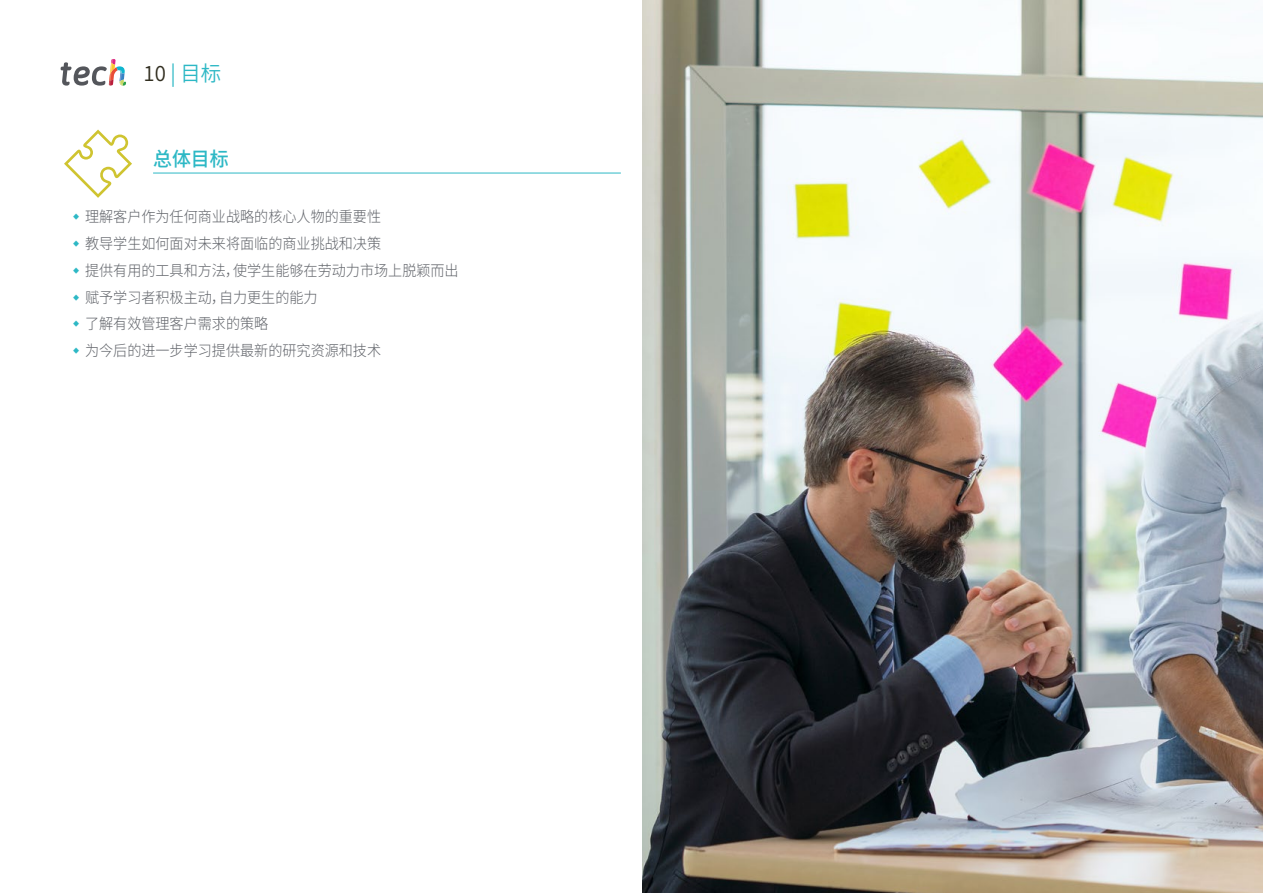
<style>
.page{position:relative;width:1263px;height:893px;background:#fff}
.page>*{position:absolute;margin:0;border:0;box-sizing:border-box;transform-origin:0 0}
.t1{font:21px "Source Han Sans CN";color:#2db8c5}
.t2{font:500 19.5px "Source Han Sans CN";color:#2db8c5}
.t3{font:300 15px/26.7px "Source Han Sans CN";color:#61646a;scale:.94 1}
.s1{color:#312e20}
</style>
<div class="page">
<hr style="left:153px;top:173px;width:468px;height:1px;background:#2db8c5">
<svg style="left:64px;top:130px;width:68px;height:68px"></svg>
<img style="left:642px;top:0;width:621px;height:893px">
<svg style="left:61px;top:59px;width:65px;height:27px"></svg>
<h1 class="t1" style="left:144px;top:61px;width:79px"><span class="s1">10</span> | 目标</h1>
<h2 class="t2" style="left:153px;top:147px;width:77px">总体目标</h2>
<p class="t3" style="left:85px;top:204px;width:399px">理解客户作为任何商业战略的核心人物的重要性<br>教导学生如何面对未来将面临的商业挑战和决策<br>提供有用的工具和方法，使学生能够在劳动力市场上脱颖而出赋予学习者积极主动，自力更生的能力<br>了解有效管理客户需求的策略<br>为今后的进一步学习提供最新的研究资源和技术</p>
</div>
